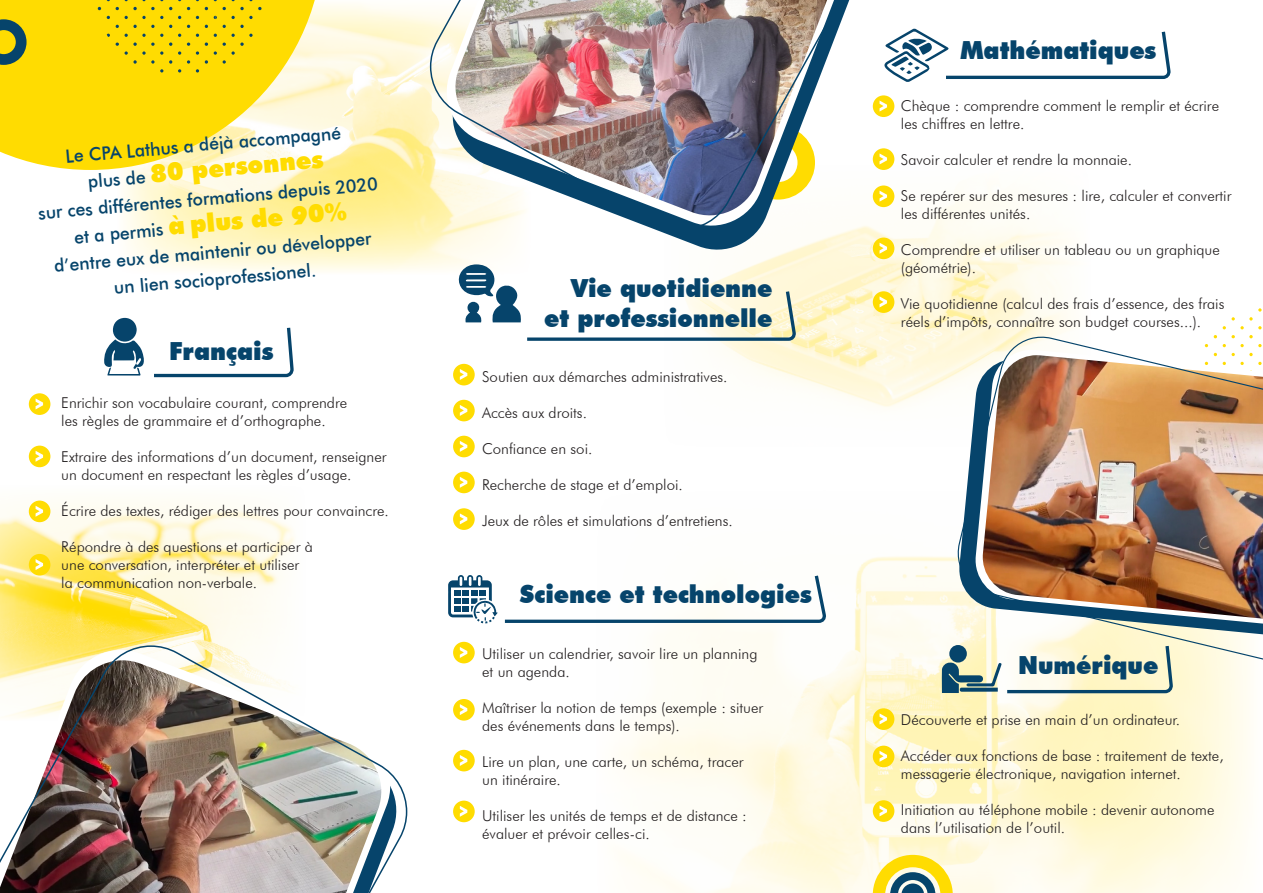
<style>
.page{position:relative;width:1263px;height:893px;background:#fff}
.page>*{position:absolute;margin:0;border:0;box-sizing:border-box;transform-origin:0 0}
.t1{font:900 25.5px "Futura BT";color:#ffdc01;scale:.95 1}
.t2{font:900 24.9px/29.8px "Futura BT";color:#06446b;text-align:right;scale:.95 1}
.t3{font:500 18.45px/27px "Futura BT";color:#06446b;text-align:center;scale:.95 1}
.t4{font:300 15px/18px "Futura BT";color:#231f20}
.s1{font-weight:500;font-size:18.45px;color:#06446b}
</style>
<div class="page">
<img style="left:123px;top:4px;width:355px;height:268px">
<img style="left:0;top:500px;width:295px;height:143px">
<img style="left:720px;top:192px;width:350px;height:216px">
<img style="left:621px;top:556px;width:629px;height:337px">
<svg style="left:0;top:0;width:323px;height:170px;background:#fde135"></svg>
<svg style="left:1249px;top:308px;width:12px;height:12px"></svg>
<svg style="left:154px;top:327px;width:139px;height:51px"></svg>
<div style="left:29px;top:393px;width:21px;height:22px;background:#ffdc01;border-radius:50%"></div>
<svg style="left:36px;top:398px;width:7px;height:11px"></svg>
<div style="left:29px;top:446px;width:21px;height:21px;background:#ffdc01;border-radius:50%"></div>
<svg style="left:36px;top:451px;width:7px;height:11px"></svg>
<div style="left:29px;top:501px;width:21px;height:21px;background:#ffdc01;border-radius:50%"></div>
<svg style="left:36px;top:506px;width:7px;height:11px"></svg>
<div style="left:29px;top:554px;width:21px;height:22px;background:#ffdc01;border-radius:50%"></div>
<svg style="left:36px;top:559px;width:7px;height:11px"></svg>
<div style="left:453px;top:364px;width:22px;height:21px;background:#ffdc01;border-radius:50%"></div>
<svg style="left:460px;top:369px;width:7px;height:11px"></svg>
<div style="left:453px;top:642px;width:22px;height:21px;background:#ffdc01;border-radius:50%"></div>
<svg style="left:460px;top:647px;width:7px;height:11px"></svg>
<div style="left:453px;top:400px;width:22px;height:21px;background:#ffdc01;border-radius:50%"></div>
<svg style="left:460px;top:405px;width:7px;height:11px"></svg>
<div style="left:453px;top:699px;width:22px;height:22px;background:#ffdc01;border-radius:50%"></div>
<svg style="left:460px;top:704px;width:7px;height:11px"></svg>
<div style="left:453px;top:436px;width:22px;height:21px;background:#ffdc01;border-radius:50%"></div>
<svg style="left:460px;top:441px;width:7px;height:11px"></svg>
<div style="left:453px;top:750px;width:22px;height:21px;background:#ffdc01;border-radius:50%"></div>
<svg style="left:460px;top:755px;width:7px;height:11px"></svg>
<div style="left:453px;top:472px;width:22px;height:21px;background:#ffdc01;border-radius:50%"></div>
<svg style="left:460px;top:477px;width:7px;height:11px"></svg>
<div style="left:453px;top:801px;width:22px;height:21px;background:#ffdc01;border-radius:50%"></div>
<svg style="left:460px;top:806px;width:7px;height:11px"></svg>
<div style="left:873px;top:708px;width:21px;height:22px;background:#ffdc01;border-radius:50%"></div>
<svg style="left:879px;top:713px;width:8px;height:11px"></svg>
<div style="left:873px;top:746px;width:21px;height:21px;background:#ffdc01;border-radius:50%"></div>
<svg style="left:879px;top:751px;width:8px;height:11px"></svg>
<div style="left:873px;top:238px;width:21px;height:21px;background:#ffdc01;border-radius:50%"></div>
<div style="left:873px;top:291px;width:21px;height:22px;background:#ffdc01;border-radius:50%"></div>
<svg style="left:879px;top:296px;width:8px;height:11px"></svg>
<div style="left:873px;top:800px;width:21px;height:22px;background:#ffdc01;border-radius:50%"></div>
<svg style="left:879px;top:805px;width:8px;height:11px"></svg>
<div style="left:453px;top:508px;width:22px;height:22px;background:#ffdc01;border-radius:50%"></div>
<svg style="left:460px;top:513px;width:7px;height:11px"></svg>
<svg style="left:873px;top:855px;width:80px;height:38px;background:#ceca6f"></svg>
<img style="left:0;top:645px;width:407px;height:248px">
<svg style="left:446px;top:230px;width:460px;height:27px"></svg>
<img style="left:430px;top:0;width:480px;height:230px">
<img style="left:957px;top:336px;width:306px;height:326px">
<div style="left:113px;top:318px;width:24px;height:24px;background:#06446b;border-radius:50%"></div>
<svg style="left:104px;top:339px;width:40px;height:37px"></svg>
<svg style="left:455px;top:264px;width:340px;height:78px"></svg>
<svg style="left:883px;top:28px;width:287px;height:54px"></svg>
<svg style="left:448px;top:572px;width:378px;height:53px"></svg>
<svg style="left:942px;top:642px;width:230px;height:53px"></svg>
<svg style="left:0;top:19px;width:27px;height:46px"></svg>
<svg style="left:240px;top:7px;width:4px;height:3px"></svg>
<svg style="left:231px;top:34px;width:4px;height:3px"></svg>
<svg style="left:231px;top:16px;width:4px;height:3px"></svg>
<svg style="left:240px;top:25px;width:4px;height:3px"></svg>
<svg style="left:223px;top:43px;width:21px;height:21px"></svg>
<svg style="left:249px;top:34px;width:4px;height:3px"></svg>
<svg style="left:249px;top:16px;width:4px;height:3px"></svg>
<svg style="left:133px;top:7px;width:4px;height:3px"></svg>
<svg style="left:133px;top:25px;width:4px;height:3px"></svg>
<svg style="left:151px;top:7px;width:4px;height:3px"></svg>
<svg style="left:151px;top:25px;width:4px;height:3px"></svg>
<svg style="left:142px;top:34px;width:4px;height:3px"></svg>
<svg style="left:142px;top:16px;width:4px;height:3px"></svg>
<svg style="left:125px;top:43px;width:38px;height:30px"></svg>
<svg style="left:169px;top:60px;width:3px;height:4px"></svg>
<svg style="left:187px;top:60px;width:3px;height:4px"></svg>
<svg style="left:178px;top:69px;width:3px;height:4px"></svg>
<svg style="left:196px;top:69px;width:3px;height:4px"></svg>
<svg style="left:178px;top:51px;width:3px;height:4px"></svg>
<svg style="left:196px;top:51px;width:3px;height:4px"></svg>
<svg style="left:205px;top:60px;width:3px;height:4px"></svg>
<svg style="left:214px;top:34px;width:4px;height:3px"></svg>
<svg style="left:214px;top:51px;width:3px;height:4px"></svg>
<p class="t3" style="left:65px;top:143px;width:292px;rotate:-5deg">Le CPA Lathus a déjà accompagné</p>
<p class="t1" style="left:86px;top:164px;width:250px;rotate:-5deg"><span class="s1">plus de</span> 80 personnes</p>
<p class="t3" style="left:37px;top:199px;width:360px;rotate:-5deg">sur ces différentes formations depuis 2020</p>
<p class="t1" style="left:73px;top:219px;width:289px;rotate:-5deg"><span class="s1">et a permis</span> à plus de 90%</p>
<p class="t3" style="left:53px;top:252px;width:337px;rotate:-5deg">d’entre eux de maintenir ou développer un lien socioprofessionel.</p>
<p class="t2" style="left:169px;top:336px;width:111px">Français</p>
<p class="t4" style="left:61px;top:394px;width:287px">Enrichir son vocabulaire courant, comprendre les règles de grammaire et d’orthographe.</p>
<p class="t4" style="left:61px;top:448px;width:327px">Extraire des informations d’un document, renseigner un document en respectant les règles d’usage.</p>
<p class="t4" style="left:61px;top:502px;width:329px">Écrire des textes, rédiger des lettres pour convaincre.</p>
<p class="t4" style="left:61px;top:538px;width:253px">Répondre à des questions et participer à une conversation, interpréter et utiliser la communication non-verbale.</p>
<p class="t2" style="left:544px;top:273px;width:242px">Vie quotidienne et professionnelle</p>
<p class="t4" style="left:482px;top:367px;width:247px">Soutien aux démarches administratives.</p>
<p class="t4" style="left:482px;top:403px;width:106px">Accès aux droits.</p>
<p class="t4" style="left:482px;top:439px;width:112px">Confiance en soi.</p>
<p class="t4" style="left:482px;top:475px;width:202px">Recherche de stage et d’emploi.</p>
<p class="t4" style="left:482px;top:511px;width:252px">Jeux de rôles et simulations d’entretiens.</p>
<p class="t2" style="left:520px;top:579px;width:309px">Science et technologies</p>
<p class="t4" style="left:482px;top:644px;width:277px">Utiliser un calendrier, savoir lire un planning et un agenda.</p>
<p class="t4" style="left:482px;top:698px;width:283px">Maîtriser la notion de temps (exemple : situer des événements dans le temps).</p>
<p class="t4" style="left:482px;top:752px;width:263px">Lire un plan, une carte, un schéma, tracer un itinéraire.</p>
<p class="t4" style="left:482px;top:806px;width:266px">Utiliser les unités de temps et de distance : évaluer et prévoir celles-ci.</p>
<p class="t2" style="left:960px;top:36px;width:207px">Mathématiques</p>
<p class="t4" style="left:901px;top:97px;width:320px">Chèque : comprendre comment le remplir et écrire les chiffres en lettre.</p>
<p class="t4" style="left:901px;top:151px;width:233px">Savoir calculer et rendre la monnaie.</p>
<p class="t4" style="left:901px;top:187px;width:332px">Se repérer sur des mesures : lire, calculer et convertir les différentes unités.</p>
<p class="t4" style="left:901px;top:241px;width:321px">Comprendre et utiliser un tableau ou un graphique (géométrie).</p>
<p class="t4" style="left:901px;top:295px;width:325px">Vie quotidienne (calcul des frais d’essence, des frais réels d’impôts, connaître son budget courses...).</p>
<p class="t2" style="left:1018px;top:650px;width:149px">Numérique</p>
<p class="t4" style="left:901px;top:711px;width:281px">Découverte et prise en main d’un ordinateur.</p>
<p class="t4" style="left:901px;top:747px;width:324px">Accéder aux fonctions de base : traitement de texte, messagerie électronique, navigation internet.</p>
<p class="t4" style="left:901px;top:801px;width:315px">Initiation au téléphone mobile : devenir autonome dans l’utilisation de l’outil.</p>
</div>
